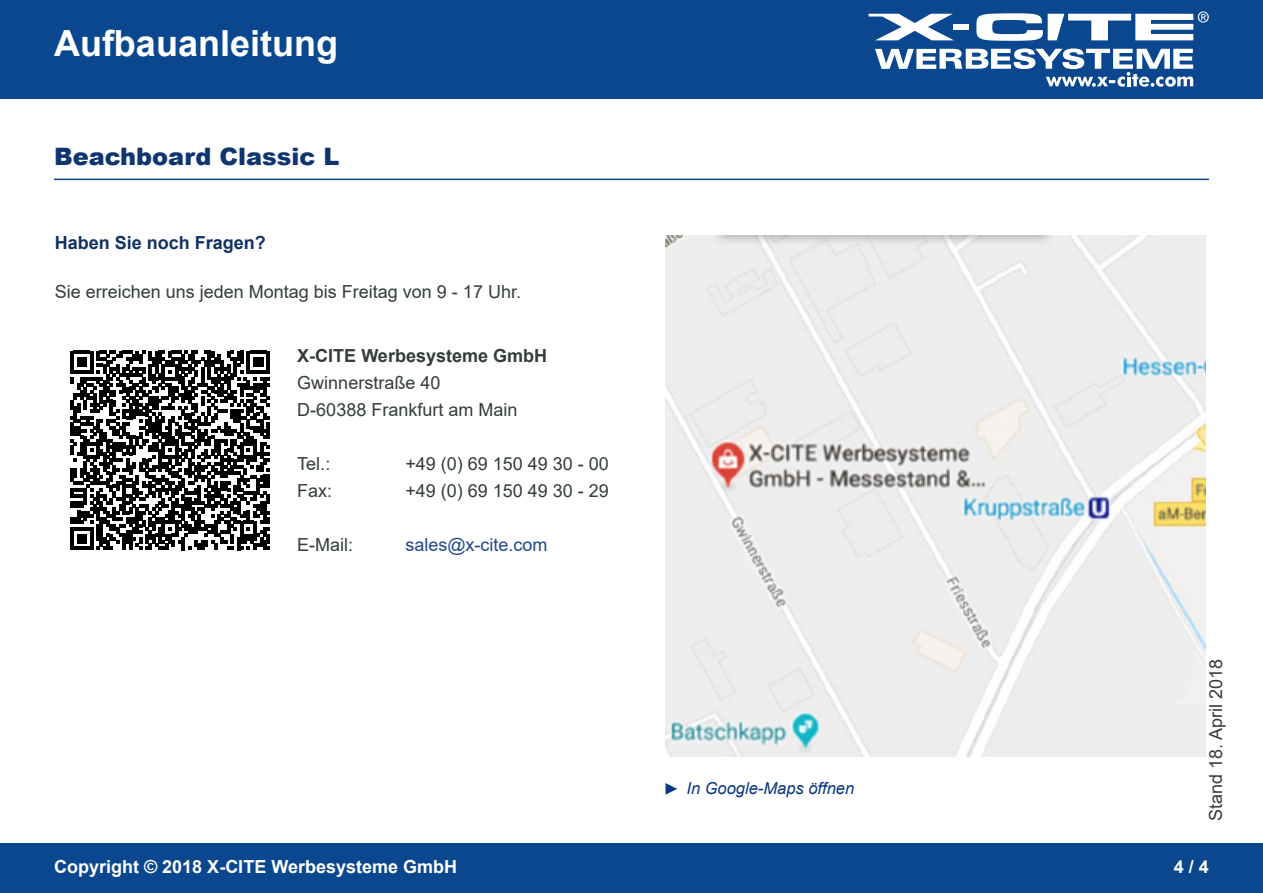
<style>
.page{position:relative;width:1263px;height:893px;background:#fff}
.page>*{position:absolute;margin:0;border:0;box-sizing:border-box;transform-origin:0 0}
.t1{font:700 36px "Arial";color:#fff}
.t2{font:900 24px "Arial";color:#0f3571}
.t3{font:18px/27px "Arial";color:#343c3c}
.t4{font:700 18px "Arial";color:#fff}
.t5{font:700 18px "Arial";color:#343c3c}
.t6{font:700 18px "Arial";color:#113162}
.t7{font:18px "Arial";color:#1f488b}
.t8{font:italic 16.5px "Arial";color:#0c3680}
</style>
<div class="page">
<div style="left:0;top:0;width:1263px;height:98px;background:#0a478f"></div>
<div style="left:0;top:844px;width:1263px;height:49px;background:#0a478f"></div>
<svg style="left:868px;top:14px;width:85px;height:26px"></svg>
<div style="left:953px;top:24px;width:15px;height:6px;background:#fff"></div>
<svg style="left:875px;top:48px;width:318px;height:39px"></svg>
<svg style="left:976px;top:11px;width:233px;height:30px"></svg>
<hr style="left:54px;top:179px;width:1155px;height:1px;background:#0a478f">
<img style="left:665px;top:236px;width:540px;height:520px">
<svg style="left:665px;top:783px;width:12px;height:12px"></svg>
<svg style="left:70px;top:351px;width:200px;height:199px"></svg>
<h1 class="t1" style="left:54px;top:18px;width:286px">Aufbauanleitung</h1>
<h2 class="t2" style="left:54px;top:139px;width:287px">Beachboard Classic L</h2>
<p class="t6" style="left:55px;top:230px;width:213px">Haben Sie noch Fragen?</p>
<p class="t3" style="left:55px;top:278px;width:468px">Sie erreichen uns jeden Montag bis Freitag von 9 - 17 Uhr.</p>
<p class="t5" style="left:297px;top:343px;width:251px">X-CITE Werbesysteme GmbH</p>
<p class="t3" style="left:297px;top:369px;width:222px">Gwinnerstraße 40<br>D-60388 Frankfurt am Main</p>
<p class="t3" style="left:297px;top:450px;width:35px">Tel.:</p>
<p class="t3" style="left:405px;top:450px;width:205px">+49 (0) 69 150 49 30 - 00</p>
<p class="t3" style="left:297px;top:477px;width:37px">Fax:</p>
<p class="t3" style="left:405px;top:477px;width:205px">+49 (0) 69 150 49 30 - 29</p>
<p class="t3" style="left:297px;top:531px;width:57px">E-Mail:</p>
<p class="t7" style="left:405px;top:533px;width:144px">sales@x-cite.com</p>
<p class="t8" style="left:686px;top:778px;width:169px">In Google-Maps öffnen</p>
<p class="t3" style="left:1202px;top:821px;width:164px;rotate:-90deg">Stand 18. April 2018</p>
<p class="t4" style="left:54px;top:854px;width:405px">Copyright © 2018 X-CITE Werbesysteme GmbH</p>
<p class="t4" style="left:1174px;top:854px;width:37px">4 / 4</p>
</div>
